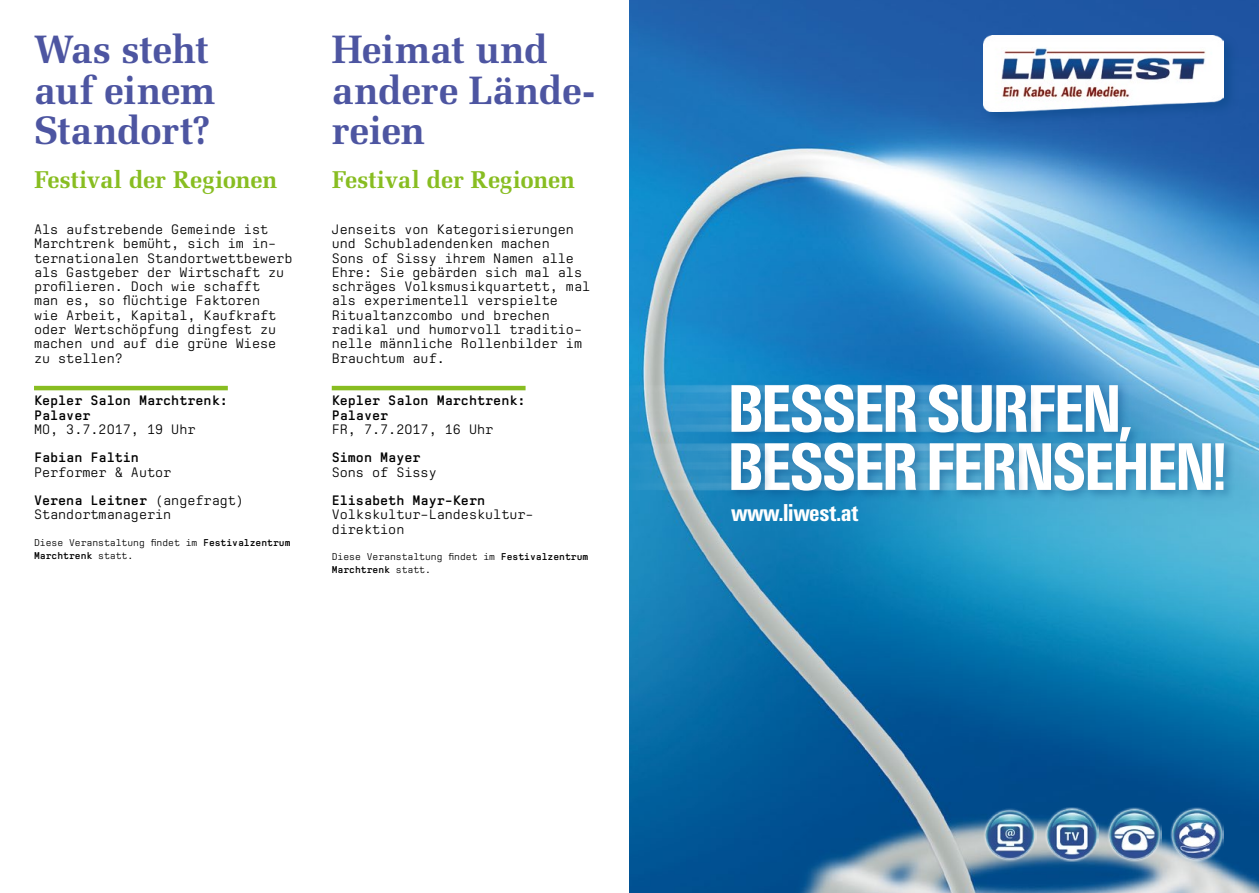
<style>
.page{position:relative;width:1259px;height:893px;background:#fff}
.page>*{position:absolute;margin:0;border:0;box-sizing:border-box;transform-origin:0 0}
.t1{font:700 39.6px/40.5px "Melior LT Std";letter-spacing:-.01em;color:#4d55a1}
.t2{font:700 condensed 25.35px "Unitus";letter-spacing:-.02em;color:#fff}
.t3{font:700 24.3px "Melior LT Std";letter-spacing:-.005em;color:#88bd21}
.t4{font:13.5px/14.2px "Excellent";color:#000}
.t5{font:700 13.5px/14.2px "Excellent";color:#000}
.t6{font:9.75px/12.8px "Excellent";color:#000}
.s1{font-weight:700}
</style>
<div class="page">
<hr style="left:34px;top:386px;width:194px;height:4px;background:#88bd21">
<hr style="left:332px;top:386px;width:193px;height:4px;background:#88bd21">
<img style="left:629px;top:0;width:630px;height:893px">
<div style="left:980px;top:32px;width:259px;height:95px;background:#1e57a4"></div>
<img style="left:983px;top:35px;width:240px;height:77px">
<img style="left:982px;top:808px;width:54px;height:53px">
<img style="left:1045px;top:808px;width:53px;height:53px">
<img style="left:1107px;top:808px;width:54px;height:53px">
<img style="left:1170px;top:808px;width:53px;height:53px">
<img style="left:629px;top:385px;width:97px;height:106px">
<div style="left:726px;top:379px;width:415px;height:74px;background:#00427d;opacity:.4"></div>
<div style="left:991px;top:380px;width:46px;height:63px;background:#1677bb"></div>
<div style="left:759px;top:437px;width:476px;height:65px;background:#00427d;opacity:.4"></div>
<div style="left:880px;top:438px;width:47px;height:63px;background:#218ec0"></div>
<div style="left:979px;top:438px;width:47px;height:63px;background:#00427d;opacity:.4"></div>
<div style="left:726px;top:438px;width:46px;height:63px;background:#00427d;opacity:.4"></div>
<svg style="left:731px;top:384px;width:493px;height:107px"></svg>
<h1 class="t1" style="left:34px;top:29px;width:183px">Was steht auf einem<br>Standort?</h1>
<h3 class="t3" style="left:34px;top:165px;width:245px">Festival der Regionen</h3>
<p class="t4" style="left:34px;top:223px;width:260px">Als aufstrebende Gemeinde ist<br>Marchtrenk bemüht, sich im in&shy;ternationalen Standortwettbewerb als Gastgeber der Wirtschaft zu profilieren. Doch wie schafft<br>man es, so flüchtige Faktoren<br>wie Arbeit, Kapital, Kaufkraft oder Wertschöpfung dingfest zu machen und auf die grüne Wiese zu stellen?</p>
<p class="t5" style="left:34px;top:394px;width:195px">Kepler Salon Marchtrenk:<br>Palaver</p>
<p class="t4" style="left:34px;top:422px;width:163px">MO, 3.7.2017, 19 Uhr</p>
<p class="t5" style="left:34px;top:451px;width:106px">Fabian Faltin</p>
<p class="t4" style="left:34px;top:458px;width:211px;line-height:28.5px">Performer &amp; Autor<br><span class="s1">Verena Leitner</span> (angefragt)</p>
<p class="t4" style="left:34px;top:508px;width:139px">Standortmanagerin</p>
<p class="t6" style="left:34px;top:537px;width:258px">Diese Veranstaltung findet im <span class="s1">Festivalzentrum<br>Marchtrenk</span> statt.</p>
<h1 class="t1" style="left:332px;top:29px;width:265px">Heimat und andere Lände&shy;reien</h1>
<h3 class="t3" style="left:332px;top:165px;width:245px">Festival der Regionen</h3>
<p class="t4" style="left:332px;top:223px;width:260px">Jenseits von Kategorisierungen und Schubladendenken machen<br>Sons of Sissy ihrem Namen alle<br>Ehre: Sie gebärden sich mal als schräges Volksmusikquartett, mal als experimentell verspielte<br>Ritualtanzcombo und brechen radikal und humorvoll traditio&shy;nelle männliche Rollenbilder im<br>Brauchtum auf.</p>
<p class="t5" style="left:332px;top:394px;width:195px">Kepler Salon Marchtrenk:<br>Palaver</p>
<p class="t4" style="left:332px;top:422px;width:163px">FR, 7.7.2017, 16 Uhr</p>
<p class="t5" style="left:332px;top:451px;width:90px">Simon Mayer</p>
<p class="t4" style="left:332px;top:465px;width:106px">Sons of Sissy</p>
<p class="t5" style="left:332px;top:493px;width:155px">Elisabeth Mayr-Kern</p>
<p class="t4" style="left:332px;top:508px;width:203px">Volkskultur–Landeskultur&shy;direktion</p>
<p class="t6" style="left:332px;top:551px;width:258px">Diese Veranstaltung findet im <span class="s1">Festivalzentrum<br>Marchtrenk</span> statt.</p>
<h2 class="t2" style="left:731px;top:497px;width:129px">www.liwest.at</h2>
</div>
